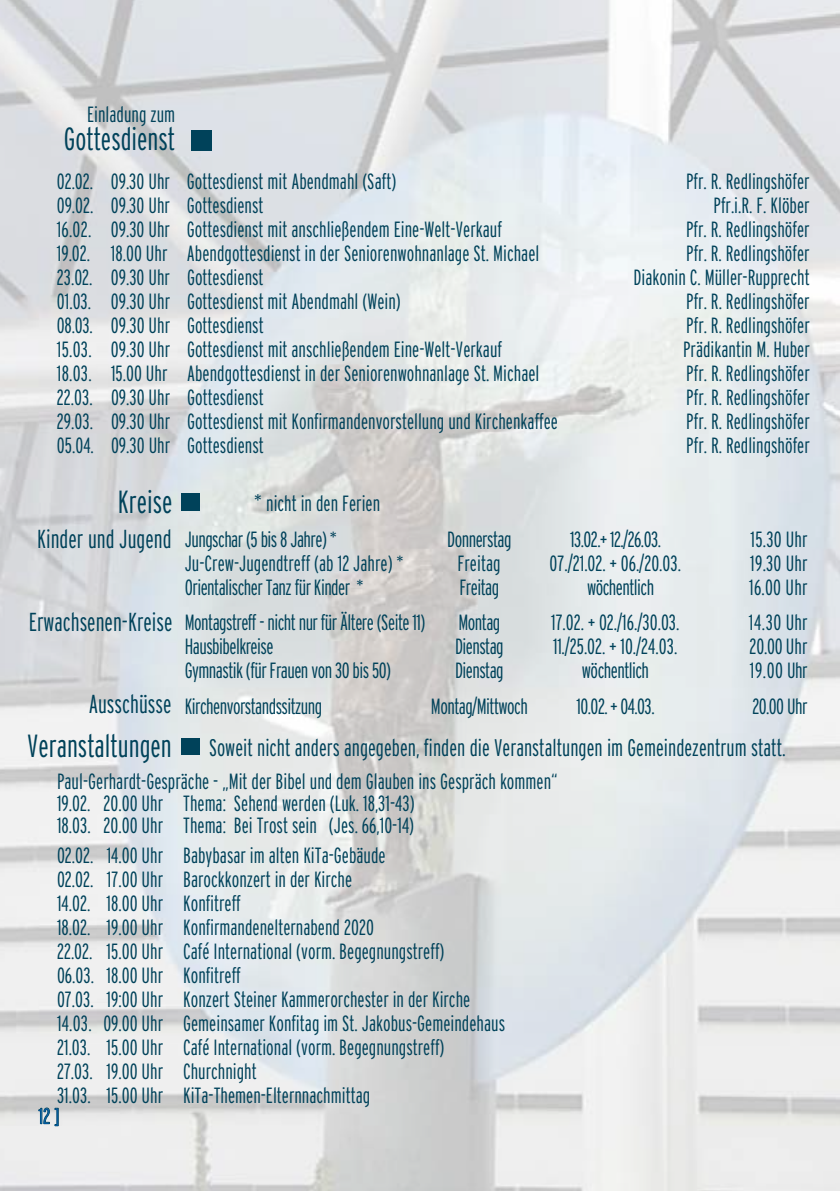
<style>
.page{position:relative;width:840px;height:1191px;background:#fff}
.page>*{position:absolute;margin:0;border:0;box-sizing:border-box;transform-origin:0 0}
.t1{font:300 extra-condensed 32px "Interstate";color:#00425a}
.t2{font:300 extra-condensed 26px "Interstate";color:#00425a}
.t3{font:300 extra-condensed 24px "Interstate";color:#00425a}
.t4{font:300 extra-condensed 22px/24px "Interstate";color:#00425a}
.t5{font:300 extra-condensed 22px "Interstate";letter-spacing:-.025em;color:#00425a}
.t6{font:300 extra-condensed 22px "Interstate";color:#00589d}
.s1{font-size:24px}
.s2{font-size:32px}
</style>
<div class="page">
<img style="left:0;top:0;width:839px;height:1191px">
<svg style="left:38px;top:1107px;width:21px;height:19px"></svg>
<div style="left:191px;top:131px;width:20px;height:20px;background:#00425a"></div>
<div style="left:181px;top:493px;width:19px;height:17px;background:#00425a"></div>
<div style="left:181px;top:739px;width:19px;height:16px;background:#00425a"></div>
<p class="t4" style="left:87px;top:102px;width:89px">Einladung zum</p>
<h1 class="t1" style="left:64px;top:121px;width:113px">Gottesdienst</h1>
<p class="t4" style="left:57px;top:169px;width:341px">02.02. 09.30 Uhr Gottesdienst mit Abendmahl (Saft)</p>
<p class="t4" style="left:685px;top:169px;width:125px">Pfr. R. Redlingshöfer</p>
<p class="t4" style="left:57px;top:193px;width:208px">09.02. 09.30 Uhr Gottesdienst</p>
<p class="t4" style="left:713px;top:193px;width:98px">Pfr.i.R. F. Klöber</p>
<p class="t4" style="left:57px;top:217px;width:446px">16.02. 09.30 Uhr Gottesdienst mit anschließendem Eine-Welt-Verkauf</p>
<p class="t4" style="left:685px;top:217px;width:125px">Pfr. R. Redlingshöfer</p>
<p class="t4" style="left:57px;top:241px;width:484px">19.02. 18.00 Uhr Abendgottesdienst in der Seniorenwohnanlage St. Michael</p>
<p class="t4" style="left:685px;top:241px;width:125px">Pfr. R. Redlingshöfer</p>
<p class="t4" style="left:57px;top:265px;width:208px">23.02. 09.30 Uhr Gottesdienst</p>
<p class="t4" style="left:633px;top:265px;width:178px">Diakonin C. Müller-Rupprecht</p>
<p class="t4" style="left:57px;top:289px;width:345px">01.03. 09.30 Uhr Gottesdienst mit Abendmahl (Wein)</p>
<p class="t4" style="left:685px;top:289px;width:125px">Pfr. R. Redlingshöfer</p>
<p class="t4" style="left:57px;top:313px;width:208px">08.03. 09.30 Uhr Gottesdienst</p>
<p class="t4" style="left:685px;top:313px;width:125px">Pfr. R. Redlingshöfer</p>
<p class="t4" style="left:57px;top:337px;width:446px">15.03. 09.30 Uhr Gottesdienst mit anschließendem Eine-Welt-Verkauf</p>
<p class="t4" style="left:682px;top:337px;width:128px">Prädikantin M. Huber</p>
<p class="t4" style="left:57px;top:361px;width:484px">18.03. 15.00 Uhr Abendgottesdienst in der Seniorenwohnanlage St. Michael</p>
<p class="t4" style="left:685px;top:361px;width:125px">Pfr. R. Redlingshöfer</p>
<p class="t4" style="left:57px;top:385px;width:208px">22.03. 09.30 Uhr Gottesdienst</p>
<p class="t4" style="left:686px;top:385px;width:125px">Pfr. R. Redlingshöfer</p>
<p class="t4" style="left:57px;top:409px;width:502px">29.03. 09.30 Uhr Gottesdienst mit Konfirmandenvorstellung und Kirchenkaffee</p>
<p class="t4" style="left:686px;top:409px;width:125px">Pfr. R. Redlingshöfer</p>
<p class="t4" style="left:57px;top:433px;width:208px">05.04. 09.30 Uhr Gottesdienst</p>
<p class="t4" style="left:686px;top:433px;width:125px">Pfr. R. Redlingshöfer</p>
<h1 class="t1" style="left:118px;top:483px;width:56px">Kreise</h1>
<p class="t2" style="left:37px;top:524px;width:136px">Kinder und Jugend</p>
<p class="t4" style="left:254px;top:491px;width:127px"><span class="s1">*</span> nicht in den Ferien</p>
<p class="t5" style="left:185px;top:527px;width:153px">Jungschar (5 bis 8 Jahre) *</p>
<p class="t5" style="left:447px;top:527px;width:66px">Donnerstag</p>
<p class="t4" style="left:569px;top:527px;width:92px">13.02.+ 12./26.03.</p>
<p class="t4" style="left:750px;top:527px;width:58px">15.30 Uhr</p>
<p class="t4" style="left:185px;top:551px;width:220px">Ju-Crew-Jugendtreff (ab 12 Jahre) *</p>
<p class="t4" style="left:457px;top:551px;width:44px">Freitag</p>
<p class="t4" style="left:549px;top:551px;width:133px">07./21.02. + 06./20.03.</p>
<p class="t4" style="left:749px;top:551px;width:59px">19.30 Uhr</p>
<p class="t5" style="left:185px;top:575px;width:180px">Orientalischer Tanz für Kinder *</p>
<p class="t5" style="left:459px;top:575px;width:41px">Freitag</p>
<p class="t5" style="left:586px;top:575px;width:69px">wöchentlich</p>
<p class="t4" style="left:748px;top:575px;width:60px">16.00 Uhr</p>
<p class="t5" style="left:185px;top:610px;width:242px">Montagstreff - nicht nur für Ältere (Seite 11)</p>
<p class="t4" style="left:458px;top:610px;width:43px">Montag</p>
<p class="t4" style="left:550px;top:610px;width:130px">17.02. + 02./16./30.03.</p>
<p class="t4" style="left:748px;top:610px;width:60px">14.30 Uhr</p>
<p class="t5" style="left:185px;top:634px;width:90px">Hausbibelkreise</p>
<p class="t5" style="left:455px;top:634px;width:50px">Dienstag</p>
<p class="t4" style="left:553px;top:634px;width:125px">11./25.02. + 10./24.03.</p>
<p class="t4" style="left:749px;top:634px;width:59px">20.00 Uhr</p>
<p class="t5" style="left:185px;top:658px;width:208px">Gymnastik (für Frauen von 30 bis 50)</p>
<p class="t5" style="left:455px;top:658px;width:50px">Dienstag</p>
<p class="t5" style="left:581px;top:658px;width:69px">wöchentlich</p>
<p class="t4" style="left:749px;top:658px;width:59px">19.00 Uhr</p>
<p class="t5" style="left:185px;top:693px;width:139px">Kirchenvorstandssitzung</p>
<p class="t5" style="left:430px;top:693px;width:98px">Montag/Mittwoch</p>
<p class="t4" style="left:576px;top:693px;width:80px">10.02. + 04.03.</p>
<p class="t4" style="left:752px;top:693px;width:57px">20.00 Uhr</p>
<p class="t2" style="left:29px;top:607px;width:145px">Erwachsenen-Kreise</p>
<p class="t2" style="left:89px;top:689px;width:84px">Ausschüsse</p>
<p class="t3" style="left:27px;top:734px;width:759px"><span class="s2">Veranstaltungen</span> Soweit nicht anders angegeben, finden die Veranstaltungen im Gemeindezentrum statt.</p>
<p class="t4" style="left:57px;top:770px;width:501px;line-height:22px">Paul-Gerhardt-Gespräche - „Mit der Bibel und dem Glauben ins Gespräch kommen“<br>19.02. 20.00 Uhr Thema: Sehend werden (Luk. 18,31-43)<br>18.03. 20.00 Uhr Thema: Bei Trost sein (Jes. 66,10-14)</p>
<p class="t4" style="left:57px;top:843px;width:449px">02.02. 14.00 Uhr Babybasar im alten KiTa-Gebäude<br>02.02. 17.00 Uhr Barockkonzert in der Kirche<br>14.02. 18.00 Uhr Konfitreff<br>18.02. 19.00 Uhr Konfirmandenelternabend 2020<br>22.02. 15.00 Uhr Café International (vorm. Begegnungstreff)<br>06.03. 18.00 Uhr Konfitreff<br>07.03. 19:00 Uhr Konzert Steiner Kammerorchester in der Kirche 14.03. 09.00 Uhr Gemeinsamer Konfitag im St. Jakobus-Gemeindehaus 21.03. 15.00 Uhr Café International (vorm. Begegnungstreff)<br>27.03. 19.00 Uhr Churchnight<br>31.03. 15.00 Uhr KiTa-Themen-Elternnachmittag</p>
<p class="t6" style="left:39px;top:1103px;width:22px">12 ]</p>
</div>
